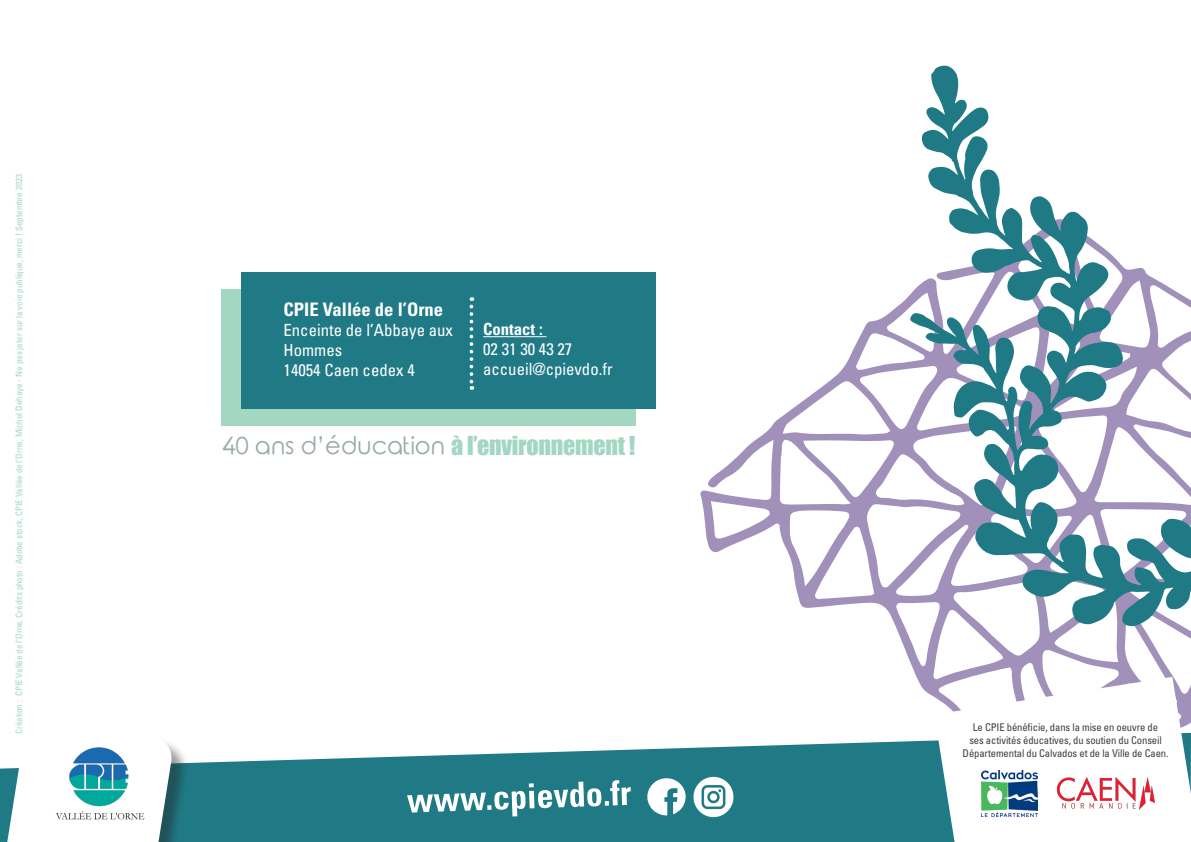
<style>
.page{position:relative;width:1191px;height:842px;background:#fff}
.page>*{position:absolute;margin:0;border:0;box-sizing:border-box;transform-origin:0 0}
.t1{font:24px "Impact";letter-spacing:-.01em;color:#a3d7c2}
.t2{font:700 condensed 18.6px "Univers LT Std";color:#fff}
.t3{font:condensed 16.8px/20.1px "Univers LT Std";color:#fff}
.t4{font:700 condensed 16.8px "Univers LT Std";color:#fff}
.t5{font:condensed 10.6px/12.7px "Univers LT Std";letter-spacing:-.01em;color:#3e3e3f;text-align:center}
.t6{font:condensed 8.9px "Univers LT Std";color:#a3d7c2}
.s1{font-family:"Rounded Elegance";color:#99aba3}
</style>
<div class="page">
<div style="left:221px;top:289px;width:414px;height:136px;background:#a3d7c2"></div>
<svg style="left:700px;top:296px;width:491px;height:401px"></svg>
<svg style="left:909px;top:65px;width:282px;height:570px"></svg>
<div style="left:241px;top:272px;width:414px;height:136px;background:#207a86"></div>
<hr style="left:483px;top:336px;width:63px;height:1px;background:#fff">
<svg style="left:469px;top:297px;width:4px;height:93px"></svg>
<svg style="left:0;top:740px;width:934px;height:102px;background:#3e8c96"></svg>
<div style="left:8px;top:721px;width:182px;height:121px;background:#231f20;opacity:.44"></div>
<svg style="left:4px;top:740px;width:3px;height:102px"></svg>
<img style="left:7px;top:721px;width:166px;height:121px">
<svg style="left:934px;top:677px;width:257px;height:165px"></svg>
<img style="left:1052px;top:772px;width:107px;height:43px">
<img style="left:50px;top:745px;width:100px;height:77px">
<img style="left:981px;top:770px;width:56px;height:46px">
<svg style="left:407px;top:780px;width:224px;height:36px"></svg>
<svg style="left:647px;top:776px;width:39px;height:39px"></svg>
<img style="left:693px;top:776px;width:40px;height:43px">
<p class="t6" style="left:13px;top:734px;width:561px;rotate:-90deg">Création : CPIE Vallée de l’Orne. Crédits photo : Adobe stock, CPIE Vallée de l’Orne, Michel Dehaye - Ne pas jeter sur la voie publique, merci ! Septembre 2023</p>
<p class="t2" style="left:283px;top:298px;width:161px">CPIE Vallée de l’Orne</p>
<p class="t3" style="left:283px;top:319px;width:171px">Enceinte de l’Abbaye aux<br>Hommes</p>
<p class="t3" style="left:283px;top:360px;width:133px">14054 Caen cedex 4</p>
<p class="t4" style="left:483px;top:319px;width:61px">Contact :</p>
<p class="t3" style="left:483px;top:339px;width:91px">02 31 30 43 27</p>
<p class="t3" style="left:483px;top:359px;width:131px">accueil@cpievdo.fr</p>
<p class="t1" style="left:222px;top:427px;width:414px"><span class="s1">40 ans d’éducation</span> à l’environnement !</p>
<p class="t5" style="left:962px;top:721px;width:207px">Le CPIE bénéficie, dans la mise en oeuvre de<br>ses activités éducatives, du soutien du Conseil<br>Départemental du Calvados et de la Ville de Caen.</p>
</div>
